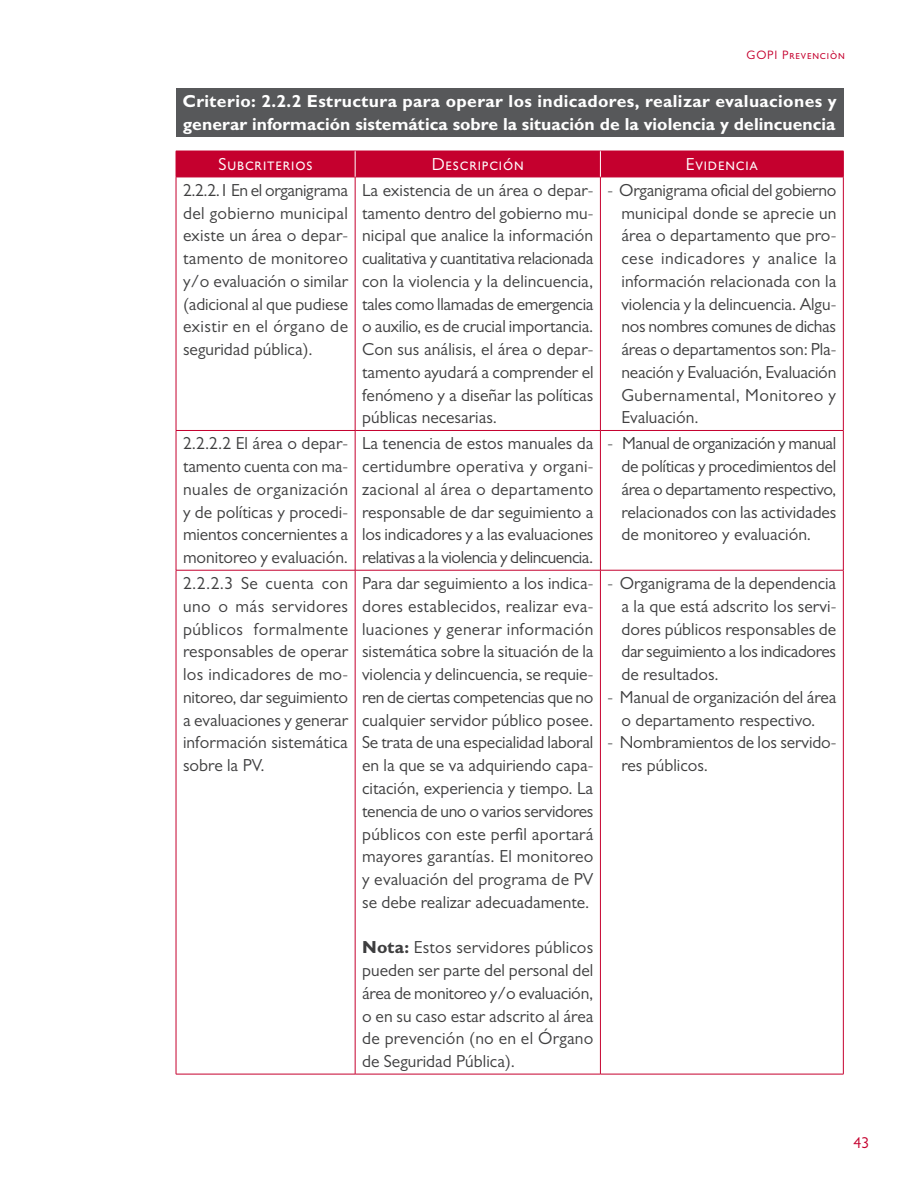
<style>
.page{position:relative;width:918px;height:1191px;background:#fff}
.page>*{position:absolute;margin:0;border:0;box-sizing:border-box;transform-origin:0 0}
.t1{font:17.5px/22.8px "Gill Sans MT Pro";color:#3e3e3f;text-align:justify}
.t2{font:700 17.5px/22.8px "Gill Sans MT Pro";letter-spacing:.02em;color:#fff}
.t3{font:17.5px "Gill Sans MT Pro";letter-spacing:.05em;color:#fff}
.t4{font:15.75px "Gill Sans MT Pro";color:#c5002e}
.t5{font:12.25px "Gill Sans MT Pro";letter-spacing:.07em;color:#c5002e}
.s1{font-weight:700}
</style>
<div class="page">
<div style="left:176px;top:88px;width:667px;height:49px;background:#57585a"></div>
<hr style="left:176px;top:177px;width:179px;height:1px;background:#c5002e">
<hr style="left:176px;top:177px;width:1px;height:253px;background:#c5002e">
<hr style="left:355px;top:177px;width:245px;height:1px;background:#c5002e">
<hr style="left:355px;top:177px;width:1px;height:253px;background:#c5002e">
<hr style="left:600px;top:177px;width:243px;height:1px;background:#c5002e">
<hr style="left:600px;top:177px;width:1px;height:253px;background:#c5002e">
<hr style="left:843px;top:177px;width:1px;height:253px;background:#c5002e">
<hr style="left:176px;top:430px;width:179px;height:1px;background:#c5002e">
<hr style="left:176px;top:431px;width:1px;height:139px;background:#c5002e">
<hr style="left:355px;top:430px;width:245px;height:1px;background:#c5002e">
<hr style="left:355px;top:431px;width:1px;height:139px;background:#c5002e">
<hr style="left:600px;top:430px;width:243px;height:1px;background:#c5002e">
<hr style="left:600px;top:431px;width:1px;height:139px;background:#c5002e">
<hr style="left:843px;top:431px;width:1px;height:139px;background:#c5002e">
<hr style="left:176px;top:570px;width:179px;height:1px;background:#c5002e">
<hr style="left:176px;top:570px;width:1px;height:503px;background:#c5002e">
<hr style="left:355px;top:570px;width:245px;height:1px;background:#c5002e">
<hr style="left:355px;top:570px;width:1px;height:503px;background:#c5002e">
<hr style="left:600px;top:570px;width:243px;height:1px;background:#c5002e">
<hr style="left:600px;top:570px;width:1px;height:503px;background:#c5002e">
<hr style="left:843px;top:570px;width:1px;height:503px;background:#c5002e">
<hr style="left:176px;top:1073px;width:179px;height:1px;background:#c5002e">
<hr style="left:355px;top:1073px;width:245px;height:1px;background:#c5002e">
<hr style="left:600px;top:1073px;width:243px;height:1px;background:#c5002e">
<div style="left:176px;top:151px;width:668px;height:26px;background:#c5002e"></div>
<p class="t5" style="left:746px;top:48px;width:100px">GOPI Prevenciòn</p>
<p class="t2" style="left:183px;top:89px;width:655px">Criterio: 2.2.2 Estructura para operar los indicadores, realizar evaluaciones y generar información sistemática sobre la situación de la violencia y delincuencia</p>
<p class="t3" style="left:219px;top:154px;width:95px">Subcriterios</p>
<p class="t3" style="left:432px;top:154px;width:94px">Descripción</p>
<p class="t3" style="left:686px;top:154px;width:74px">Evidencia</p>
<p class="t1" style="left:183px;top:178px;width:167px">2.2.2.1 En el organigrama del gobierno municipal existe un área o depar&shy;tamento de monitoreo y/o evaluación o similar (adicional al que pudiese existir en el órgano de seguridad pública).</p>
<p class="t1" style="left:362px;top:178px;width:233px">La existencia de un área o depar&shy;tamento dentro del gobierno mu&shy;nicipal que analice la información cualitativa y cuantitativa relacionada con la violencia y la delincuencia, tales como llamadas de emergencia o auxilio, es de crucial importancia.<br>Con sus análisis, el área o depar&shy;tamento ayudará a comprender el fenómeno y a diseñar las políticas públicas necesarias.</p>
<p class="t1" style="left:621px;top:178px;width:217px;text-indent:-14px">- Organigrama oficial del gobierno municipal donde se aprecie un área o departamento que pro&shy;cese indicadores y analice la información relacionada con la violencia y la delincuencia. Algu&shy;nos nombres comunes de dichas áreas o departamentos son: Pla&shy;neación y Evaluación, Evaluación Gubernamental, Monitoreo y Evaluación.</p>
<p class="t1" style="left:183px;top:432px;width:167px">2.2.2.2 El área o depar&shy;tamento cuenta con ma&shy;nuales de organización y de políticas y procedi&shy;mientos concernientes a monitoreo y evaluación.</p>
<p class="t1" style="left:362px;top:432px;width:233px">La tenencia de estos manuales da certidumbre operativa y organi&shy;zacional al área o departamento responsable de dar seguimiento a los indicadores y a las evaluaciones relativas a la violencia y delincuencia.</p>
<p class="t1" style="left:621px;top:432px;width:216px;text-indent:-14px">- Manual de organización y manual de políticas y procedimientos del área o departamento respectivo, relacionados con las actividades de monitoreo y evaluación.</p>
<p class="t1" style="left:183px;top:572px;width:167px">2.2.2.3 Se cuenta con uno o más servidores públicos formalmente responsables de operar los indicadores de mo&shy;nitoreo, dar seguimiento a evaluaciones y generar información sistemática sobre la PV.</p>
<p class="t1" style="left:362px;top:572px;width:233px">Para dar seguimiento a los indica&shy;dores establecidos, realizar eva&shy;luaciones y generar información sistemática sobre la situación de la violencia y delincuencia, se requie&shy;ren de ciertas competencias que no cualquier servidor público posee.<br>Se trata de una especialidad laboral en la que se va adquiriendo capa&shy;citación, experiencia y tiempo. La tenencia de uno o varios servidores públicos con este perfil aportará mayores garantías. El monitoreo y evaluación del programa de PV se debe realizar adecuadamente.</p>
<p class="t1" style="left:362px;top:936px;width:233px"><span class="s1">Nota:</span> Estos servidores públicos pueden ser parte del personal del área de monitoreo y/o evaluación, o en su caso estar adscrito al área de prevención (no en el Órgano de Seguridad Pública).</p>
<p class="t1" style="left:621px;top:572px;width:216px;text-indent:-14px">- Organigrama de la dependencia a la que está adscrito los servi&shy;dores públicos responsables de dar seguimiento a los indicadores de resultados.</p>
<p class="t1" style="left:607px;top:685px;width:230px;text-align:center">- Manual de organización del área o departamento respectivo.</p>
<p class="t1" style="left:621px;top:731px;width:216px;text-indent:-14px">- Nombramientos de los servido&shy;res públicos.</p>
<p class="t4" style="left:853px;top:1133px;width:17px">43</p>
</div>
